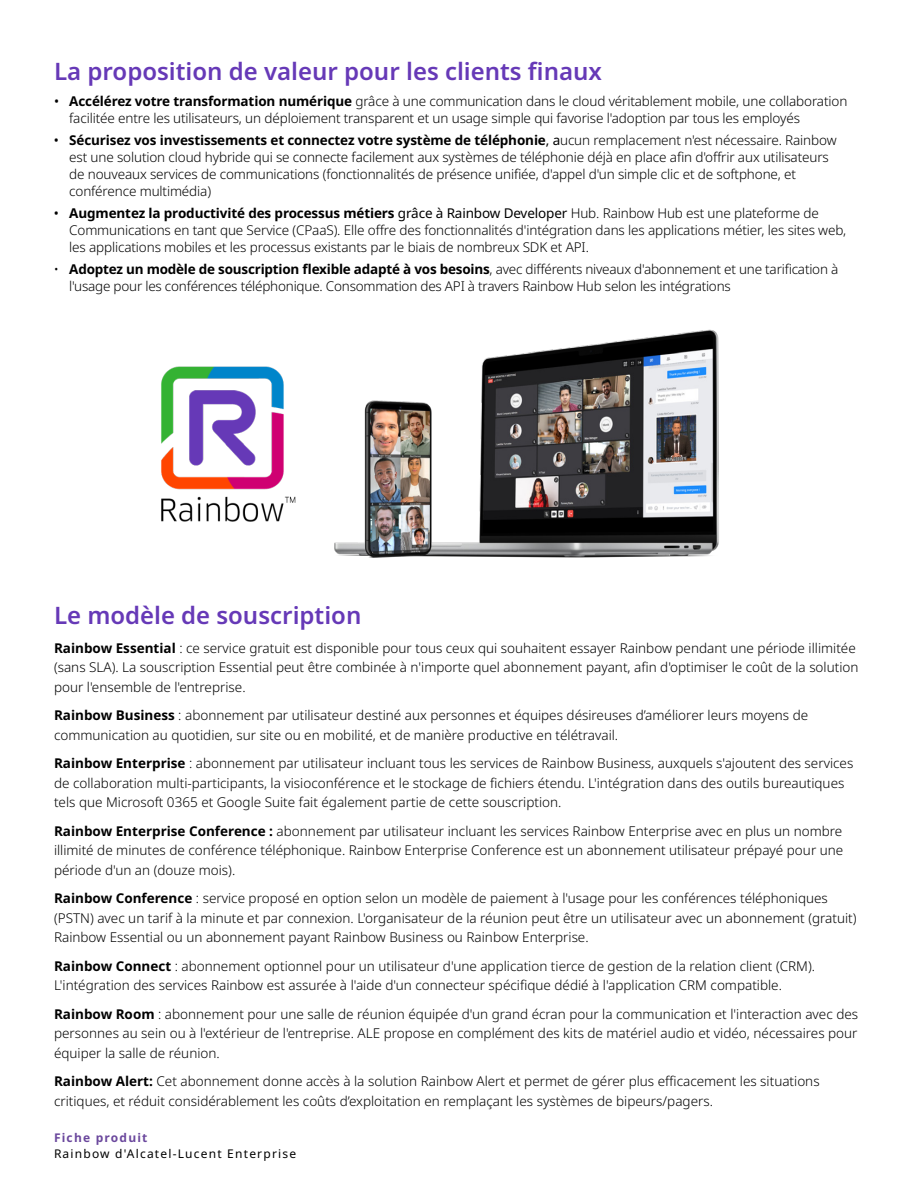
<style>
.page{position:relative;width:918px;height:1188px;background:#fff}
.page>*{position:absolute;margin:0;border:0;box-sizing:border-box;transform-origin:0 0}
.t1{font:600 24px "Noto Sans";color:#6639b7}
.t2{font:300 13.5px/19.5px "Noto Sans";color:#000}
.t3{font:12px "Noto Sans";letter-spacing:.1em;color:#000}
.t4{font:700 12px "Noto Sans";letter-spacing:.1em;color:#6b489d}
.s1{font-weight:400}
.s2{font-weight:700}
</style>
<div class="page">
<img style="left:334px;top:329px;width:385px;height:228px">
<img style="left:161px;top:366px;width:135px;height:156px">
<h1 class="t1" style="left:54px;top:54px;width:550px">La proposition de valeur pour les clients finaux</h1>
<p class="t2" style="left:69px;top:93px;width:780px;line-height:17.2px;text-indent:-15px"><span class="s1">•</span> <span class="s2">Accélérez votre transformation numérique</span> grâce à une communication dans le cloud véritablement mobile, une collaboration facilitée entre les utilisateurs, un déploiement transparent et un usage simple qui favorise l'adoption par tous les employés</p>
<p class="t2" style="left:69px;top:131px;width:769px;line-height:17.2px;text-indent:-15px"><span class="s1">•</span> <span class="s2">Sécurisez vos investissements et connectez votre système de téléphonie</span><span class="s1">, a</span>ucun remplacement n'est nécessaire. Rainbow est une solution cloud hybride qui se connecte facilement aux systèmes de téléphonie déjà en place afin d'offrir aux utilisateurs de nouveaux services de communications (fonctionnalités de présence unifiée, d'appel d'un simple clic et de softphone, et conférence multimédia)</p>
<p class="t2" style="left:69px;top:205px;width:779px;line-height:17.2px;text-indent:-15px"><span class="s1">•</span> <span class="s2">Augmentez la productivité des processus métiers</span> <span class="s1">grâce à Rainbow Developer</span> Hub. Rainbow Hub est une plateforme de<br>Communications en tant que Service (CPaaS). Elle offre des fonctionnalités d'intégration dans les applications métier, les sites web, les applications mobiles et les processus existants par le biais de nombreux SDK et API.</p>
<p class="t2" style="left:69px;top:261px;width:771px;line-height:17.2px;text-indent:-15px">• <span class="s2">Adoptez un modèle de souscription flexible adapté à vos besoins</span>, avec différents niveaux d'abonnement et une tarification à l'usage pour les conférences téléphonique. Consommation des API à travers Rainbow Hub selon les intégrations</p>
<h1 class="t1" style="left:54px;top:599px;width:309px">Le modèle de souscription</h1>
<p class="t2" style="left:54px;top:638px;width:806px"><span class="s2">Rainbow Essential</span> : ce service gratuit est disponible pour tous ceux qui souhaitent essayer Rainbow pendant une période illimitée (sans SLA). La souscription Essential peut être combinée à n'importe quel abonnement payant, afin d'optimiser le coût de la solution pour l'ensemble de l'entreprise.</p>
<p class="t2" style="left:54px;top:706px;width:756px"><span class="s2">Rainbow Business</span> : abonnement par utilisateur destiné aux personnes et équipes désireuses d’améliorer leurs moyens de communication au quotidien, sur site ou en mobilité, et de manière productive en télétravail.</p>
<p class="t2" style="left:54px;top:754px;width:801px"><span class="s2">Rainbow Enterprise</span> : abonnement par utilisateur incluant tous les services de Rainbow Business, auxquels s'ajoutent des services de collaboration multi-participants, la visioconférence et le stockage de fichiers étendu. L'intégration dans des outils bureautiques tels que Microsoft 0365 et Google Suite fait également partie de cette souscription.</p>
<p class="t2" style="left:54px;top:821px;width:791px;text-align:justify"><span class="s2">Rainbow Enterprise Conference :</span> abonnement par utilisateur incluant les services Rainbow Enterprise avec en plus un nombre illimité de minutes de conférence téléphonique. Rainbow Enterprise Conference est un abonnement utilisateur prépayé pour une période d'un an (douze mois).</p>
<p class="t2" style="left:54px;top:889px;width:804px"><span class="s2">Rainbow Conference</span> : service proposé en option selon un modèle de paiement à l'usage pour les conférences téléphoniques (PSTN) avec un tarif à la minute et par connexion. L'organisateur de la réunion peut être un utilisateur avec un abonnement (gratuit)<br>Rainbow Essential ou un abonnement payant Rainbow Business ou Rainbow Enterprise.</p>
<p class="t2" style="left:54px;top:956px;width:763px"><span class="s2">Rainbow Connect</span> : abonnement optionnel pour un utilisateur d'une application tierce de gestion de la relation client (CRM).<br>L'intégration des services Rainbow est assurée à l'aide d'un connecteur spécifique dédié à l'application CRM compatible.</p>
<p class="t2" style="left:54px;top:1004px;width:806px;text-align:justify"><span class="s2">Rainbow Room</span> : abonnement pour une salle de réunion équipée d'un grand écran pour la communication et l'interaction avec des personnes au sein ou à l'extérieur de l'entreprise. ALE propose en complément des kits de matériel audio et vidéo, nécessaires pour équiper la salle de réunion.</p>
<p class="t2" style="left:54px;top:1072px;width:767px"><span class="s2">Rainbow Alert:</span> Cet abonnement donne accès à la solution Rainbow Alert et permet de gérer plus efficacement les situations critiques, et réduit considérablement les coûts d’exploitation en remplaçant les systèmes de bipeurs/pagers.</p>
<p class="t4" style="left:54px;top:1129px;width:95px">Fiche produit</p>
<p class="t3" style="left:54px;top:1146px;width:244px">Rainbow d'Alcatel-Lucent Enterprise</p>
</div>
